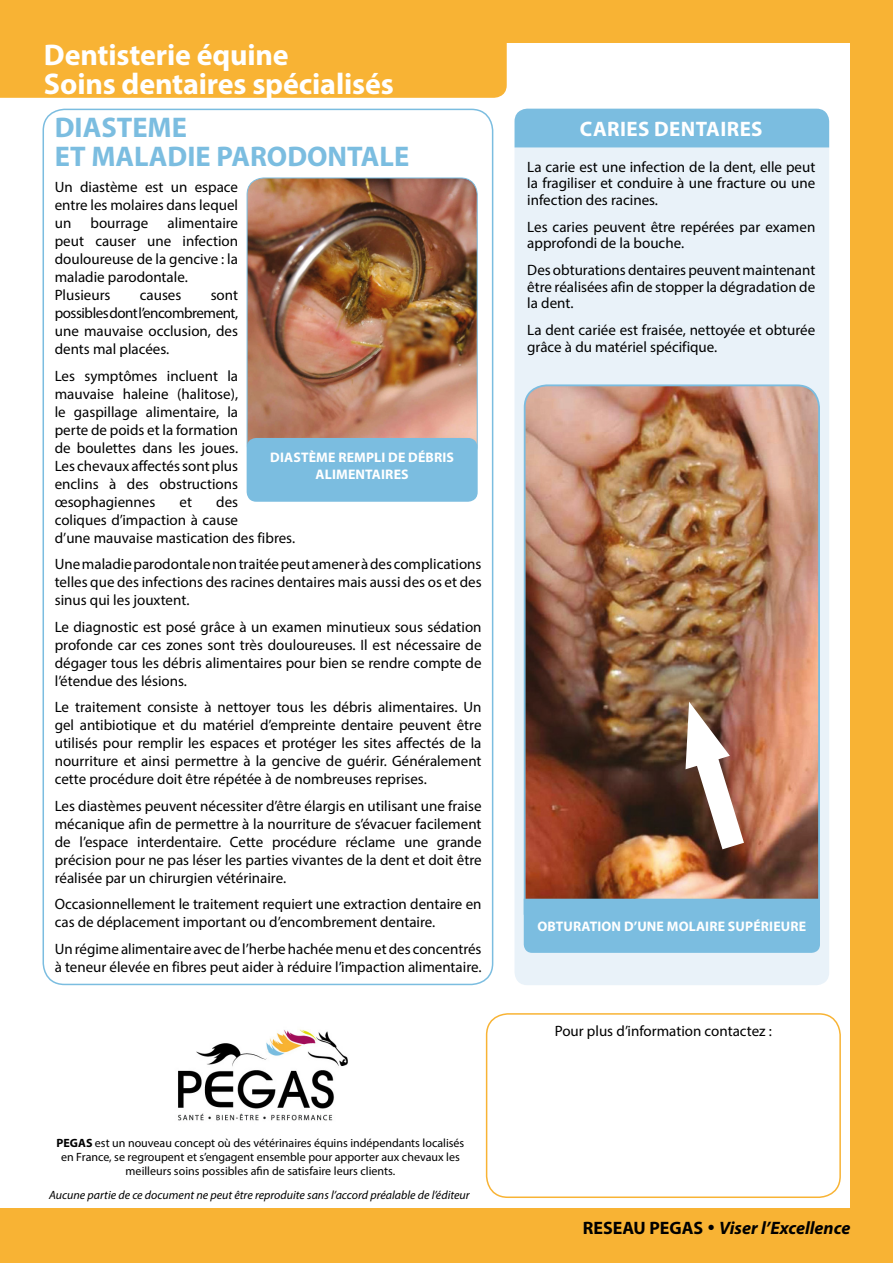
<style>
.page{position:relative;width:893px;height:1263px;background:#fff}
.page>*{position:absolute;margin:0;border:0;box-sizing:border-box;transform-origin:0 0}
.t1{font:700 30px/28.5px "Myriad Pro";letter-spacing:-.005em;color:#fff}
.t2{font:700 28.5px/28.5px "Myriad Pro";color:#7bbde0}
.t3{font:700 21px "Myriad Pro";letter-spacing:.02em;color:#fff}
.t4{font:italic 700 18px "Myriad Pro";color:#000}
.t5{font:15px/18px "Myriad Pro";color:#000;text-align:justify}
.t6{font:700 13.8px/16.6px "Myriad Pro";letter-spacing:.01em;color:#fff;text-align:center}
.t7{font:12px/14.4px "Myriad Pro";color:#000;text-align:center}
.t8{font:italic 12px "Myriad Pro";color:#000}
.s1{font-weight:700}
.s2{font-style:normal}
</style>
<div class="page">
<div style="left:0;top:0;width:893px;height:43px;background:#f8b334"></div>
<div style="left:0;top:1208px;width:893px;height:55px;background:#f8b334"></div>
<div style="left:850px;top:0;width:43px;height:1263px;background:#f8b334"></div>
<img style="left:178px;top:1029px;width:170px;height:92px">
<div style="left:486px;top:1013px;width:355px;height:185px;border:2px solid #f8b334;border-radius:21px"></div>
<div style="left:0;top:43px;width:507px;height:55px;background:#f8b334"></div>
<div style="left:514px;top:147px;width:315px;height:838px;background:#e9f2f9"></div>
<div style="left:514px;top:109px;width:315px;height:38px;background:#7bbde0"></div>
<img style="left:246px;top:177px;width:232px;height:287px">
<div style="left:247px;top:438px;width:231px;height:64px;background:#7bbde0;border-radius:10px"></div>
<img style="left:523px;top:383px;width:298px;height:533px">
<div style="left:524px;top:899px;width:296px;height:54px;background:#7bbde0"></div>
<img style="left:672px;top:702px;width:89px;height:172px">
<h1 class="t1" style="left:44px;top:40px;width:351px">Dentisterie équine<br>Soins dentaires spécialisés</h1>
<h2 class="t2" style="left:55px;top:112px;width:356px">DIASTEME<br>ET MALADIE PARODONTALE</h2>
<p class="t5" style="left:55px;top:178px;width:185px">Un diastème est un espace entre les molaires dans lequel un</p>
<p class="t5" style="left:55px;top:214px;width:185px;text-align:left;text-indent:113px">alimentaire peut causer une infection douloureuse de la gencive : la maladie parodontale.<br>Plusieurs</p>
<p class="t5" style="left:90px;top:214px;width:59px">bourrage</p>
<p class="t5" style="left:55px;top:286px;width:185px;text-indent:156px">sont possibles dont l’encombrement, une mauvaise occlusion, des dents mal placées.</p>
<p class="t5" style="left:55px;top:366px;width:185px">Les symptômes incluent la mauvaise haleine (halitose), le gaspillage alimentaire, la perte de poids et la formation de boulettes dans les joues.<br>Les chevaux affectés sont plus enclins à des obstructions œsophagiennes</p>
<p class="t5" style="left:140px;top:286px;width:43px">causes</p>
<p class="t6" style="left:270px;top:449px;width:185px">DIASTÈME REMPLI DE DÉBRIS<br>ALIMENTAIRES</p>
<p class="t5" style="left:55px;top:492px;width:242px;text-align:left;text-indent:161px">des<br>coliques d’impaction à cause<br>d’une mauvaise mastication des fibres.</p>
<p class="t5" style="left:55px;top:555px;width:428px">Une maladie parodontale non traitée peut amener à des complications telles que des infections des racines dentaires mais aussi des os et des sinus qui les jouxtent.</p>
<p class="t5" style="left:55px;top:617px;width:428px">Le diagnostic est posé grâce à un examen minutieux sous sédation profonde car ces zones sont très douloureuses. Il est nécessaire de dégager tous les débris alimentaires pour bien se rendre compte de l’étendue des lésions.</p>
<p class="t5" style="left:55px;top:698px;width:428px">Le traitement consiste à nettoyer tous les débris alimentaires. Un gel antibiotique et du matériel d’empreinte dentaire peuvent être utilisés pour remplir les espaces et protéger les sites affectés de la nourriture et ainsi permettre à la gencive de guérir. Généralement cette procédure doit être répétée à de nombreuses reprises.</p>
<p class="t5" style="left:55px;top:797px;width:428px">Les diastèmes peuvent nécessiter d’être élargis en utilisant une fraise mécanique afin de permettre à la nourriture de s’évacuer facilement de l’espace interdentaire. Cette procédure réclame une grande précision pour ne pas léser les parties vivantes de la dent et doit être réalisée par un chirurgien vétérinaire.</p>
<p class="t5" style="left:55px;top:895px;width:428px">Occasionnellement le traitement requiert une extraction dentaire en cas de déplacement important ou d’encombrement dentaire.</p>
<p class="t5" style="left:55px;top:940px;width:428px">Un régime alimentaire avec de l’herbe hachée menu et des concentrés à teneur élevée en fibres peut aider à réduire l’impaction alimentaire.</p>
<p class="t5" style="left:180px;top:492px;width:14px">et</p>
<p class="t7" style="left:57px;top:1135px;width:409px"><span class="s1">PEGAS</span> est un nouveau concept où des vétérinaires équins indépendants localisés en France, se regroupent et s’engagent ensemble pour apporter aux chevaux les meilleurs soins possibles afin de satisfaire leurs clients.</p>
<p class="t8" style="left:49px;top:1188px;width:422px">Aucune partie de ce document ne peut être reproduite sans l’accord préalable de l’éditeur</p>
<h3 class="t3" style="left:580px;top:115px;width:184px">CARIES DENTAIRES</h3>
<p class="t5" style="left:527px;top:158px;width:290px;line-height:16.5px">La carie est une infection de la dent, elle peut la fragiliser et conduire à une fracture ou une infection des racines.</p>
<p class="t5" style="left:527px;top:218px;width:290px;line-height:16.5px">Les caries peuvent être repérées par examen approfondi de la bouche.</p>
<p class="t5" style="left:527px;top:262px;width:290px;line-height:16.5px">Des obturations dentaires peuvent maintenant être réalisées afin de stopper la dégradation de la dent.</p>
<p class="t5" style="left:527px;top:322px;width:290px;line-height:16.5px">La dent cariée est fraisée, nettoyée et obturée grâce à du matériel spécifique.</p>
<p class="t6" style="left:537px;top:917px;width:270px">OBTURATION D’UNE MOLAIRE SUPÉRIEURE</p>
<p class="t5" style="left:555px;top:1021px;width:219px">Pour plus d’information contactez :</p>
<p class="t4" style="left:583px;top:1216px;width:269px"><span class="s2">RESEAU PEGAS</span> • Viser l’Excellence</p>
</div>
